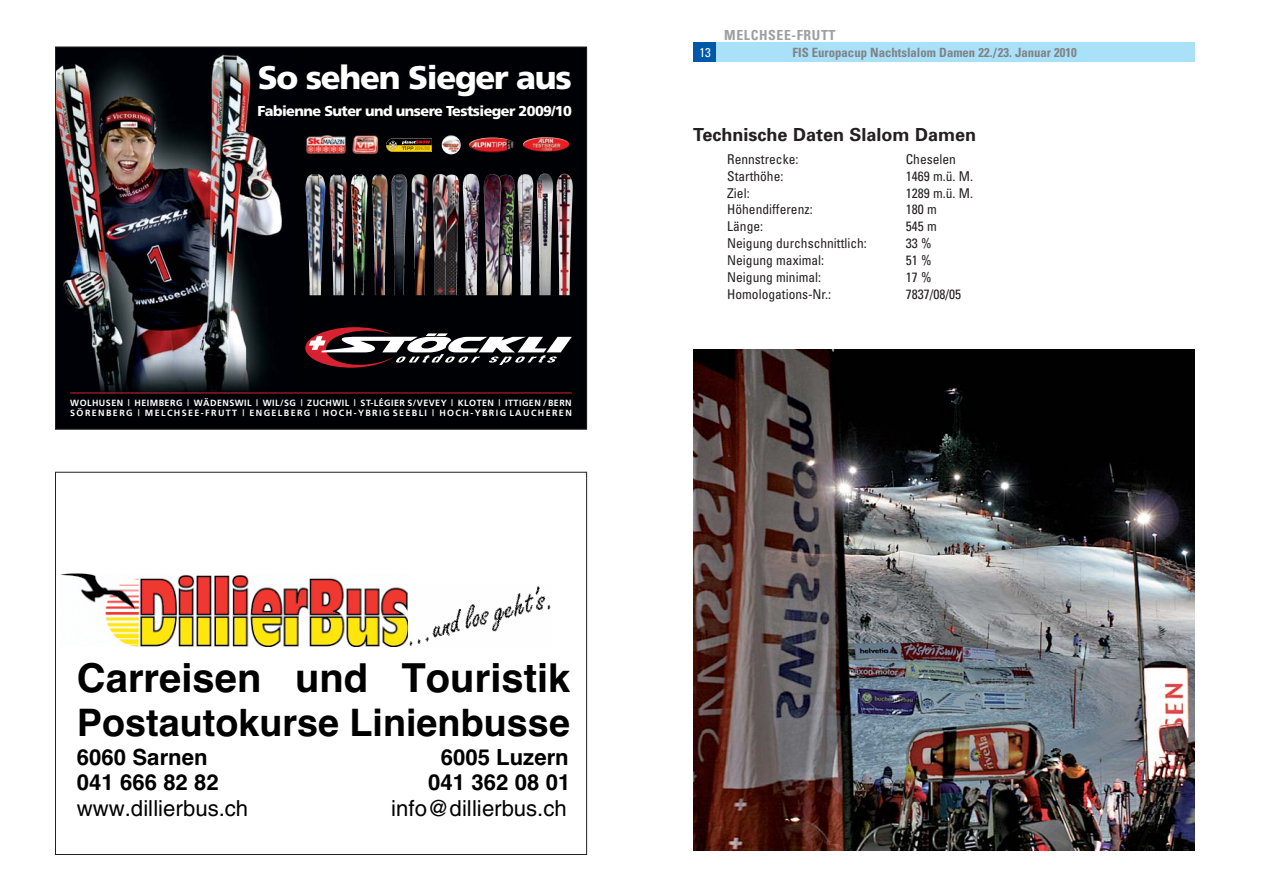
<style>
.page{position:relative;width:1263px;height:893px;background:#fff}
.page>*{position:absolute;margin:0;border:0;box-sizing:border-box;transform-origin:0 0}
.t1{font:39.9px "Helvetica Bold+T42+GRTUFH";color:#000}
.t2{font:37.8px "Helvetica Bold+T42+GRTUFH";color:#000}
.t3{font:32.7px "Frutiger Black+EQHXXU";letter-spacing:-.04em;color:#fff}
.t4{font:22.05px "Helvetica Bold+T42+GRTUFH";color:#000}
.t5{font:22.05px "Helvetica+QHVUOW";color:#000}
.t6{font:700 18px "Univers";color:#231f20}
.t7{font:14.4px "Frutiger Black+EQHXXU";letter-spacing:-.04em;color:#fff}
.t8{font:700 condensed 13.8px "Univers";letter-spacing:.045em;color:#9d9fa1}
.t9{font:condensed 13.5px "Univers";color:#231f20}
.t10{font:700 condensed 12.75px "Univers";color:#808285}
.t11{font:condensed 12.75px "Univers";color:#fff}
.t12{font:9px/10.5px "Frutiger Bold+QATQRY";letter-spacing:.05em;color:#fff}
</style>
<div class="page">
<div style="left:693px;top:43px;width:24px;height:19px;background:#0058a9"></div>
<div style="left:717px;top:43px;width:478px;height:19px;background:#aae1fa"></div>
<img style="left:693px;top:349px;width:502px;height:501px">
<img style="left:60px;top:574px;width:348px;height:72px">
<img style="left:409px;top:586px;width:142px;height:60px">
<div style="left:57px;top:49px;width:528px;height:378px;background:#000105"></div>
<img style="left:57px;top:49px;width:237px;height:360px">
<img style="left:415px;top:174px;width:20px;height:129px">
<img style="left:415px;top:174px;width:13px;height:121px">
<img style="left:395px;top:174px;width:16px;height:129px">
<img style="left:411px;top:174px;width:4px;height:129px">
<img style="left:412px;top:175px;width:3px;height:76px">
<svg style="left:414px;top:251px;width:1px;height:28px"></svg>
<img style="left:395px;top:174px;width:12px;height:121px">
<img style="left:375px;top:174px;width:16px;height:129px">
<img style="left:391px;top:174px;width:4px;height:129px">
<img style="left:391px;top:175px;width:4px;height:40px">
<img style="left:393px;top:215px;width:2px;height:80px">
<img style="left:375px;top:174px;width:13px;height:121px">
<img style="left:354px;top:174px;width:17px;height:129px">
<img style="left:371px;top:174px;width:4px;height:129px">
<img style="left:372px;top:175px;width:3px;height:80px">
<img style="left:374px;top:255px;width:1px;height:40px">
<img style="left:354px;top:174px;width:14px;height:121px">
<img style="left:333px;top:174px;width:17px;height:129px">
<img style="left:350px;top:174px;width:4px;height:129px">
<img style="left:351px;top:176px;width:3px;height:79px">
<img style="left:354px;top:255px;width:1px;height:40px">
<img style="left:333px;top:174px;width:14px;height:121px">
<img style="left:305px;top:174px;width:24px;height:129px">
<img style="left:329px;top:174px;width:4px;height:129px">
<img style="left:329px;top:175px;width:4px;height:68px">
<img style="left:332px;top:243px;width:1px;height:34px">
<img style="left:305px;top:174px;width:20px;height:121px">
<div style="left:541px;top:173px;width:39px;height:130px;background:#000105"></div>
<img style="left:541px;top:173px;width:12px;height:122px">
<img style="left:556px;top:173px;width:5px;height:130px">
<img style="left:557px;top:174px;width:16px;height:121px">
<img style="left:517px;top:173px;width:19px;height:130px">
<img style="left:536px;top:173px;width:5px;height:130px">
<img style="left:537px;top:175px;width:4px;height:80px">
<img style="left:539px;top:255px;width:2px;height:40px">
<img style="left:522px;top:174px;width:11px;height:121px">
<img style="left:443px;top:173px;width:66px;height:130px">
<img style="left:467px;top:174px;width:12px;height:121px">
<img style="left:497px;top:174px;width:20px;height:129px">
<img style="left:517px;top:174px;width:5px;height:129px">
<img style="left:517px;top:175px;width:5px;height:40px">
<img style="left:519px;top:215px;width:3px;height:80px">
<img style="left:509px;top:175px;width:6px;height:120px">
<img style="left:483px;top:174px;width:4px;height:128px">
<img style="left:497px;top:174px;width:12px;height:128px">
<img style="left:501px;top:175px;width:8px;height:80px">
<img style="left:501px;top:255px;width:8px;height:40px">
<img style="left:484px;top:174px;width:17px;height:121px">
<img style="left:462px;top:174px;width:5px;height:128px">
<img style="left:463px;top:175px;width:4px;height:80px">
<img style="left:465px;top:255px;width:2px;height:40px">
<img style="left:455px;top:175px;width:4px;height:120px">
<img style="left:432px;top:295px;width:3px;height:7px">
<img style="left:443px;top:295px;width:12px;height:7px">
<img style="left:448px;top:174px;width:7px;height:81px">
<img style="left:448px;top:255px;width:7px;height:40px">
<img style="left:432px;top:174px;width:16px;height:121px">
<svg style="left:305px;top:327px;width:267px;height:41px"></svg>
<img style="left:307px;top:135px;width:77px;height:25px">
<img style="left:305px;top:135px;width:41px;height:21px">
<img style="left:352px;top:133px;width:26px;height:23px">
<img style="left:353px;top:135px;width:25px;height:21px">
<img style="left:441px;top:135px;width:27px;height:27px">
<img style="left:442px;top:135px;width:19px;height:19px;border-radius:50%">
<img style="left:385px;top:138px;width:54px;height:22px">
<svg style="left:386px;top:138px;width:46px;height:14px"></svg>
<img style="left:468px;top:136px;width:109px;height:24px">
<img style="left:468px;top:138px;width:48px;height:15px">
<img style="left:522px;top:137px;width:48px;height:15px">
<hr style="left:70px;top:393px;width:502px;height:1px;background:#d82231">
<h3 class="t3" style="left:258px;top:62px;width:315px">So sehen Sieger aus</h3>
<p class="t7" style="left:257px;top:104px;width:316px">Fabienne Suter und unsere Testsieger 2009/10</p>
<p class="t12" style="left:70px;top:398px;width:503px">WOLHUSEN | HEIMBERG | WÄDENSWIL | WIL/SG | ZUCHWIL | ST-LÉGIER S/VEVEY | KLOTEN | ITTIGEN / BERN<br>SÖRENBERG | MELCHSEE-FRUTT | ENGELBERG | HOCH-YBRIG SEEBLI | HOCH-YBRIG LAUCHEREN</p>
<h1 class="t1" style="left:77px;top:655px;width:495px">Carreisen und Touristik</h1>
<h2 class="t2" style="left:77px;top:701px;width:495px">Postautokurse Linienbusse</h2>
<h3 class="t4" style="left:77px;top:744px;width:132px">6060 Sarnen</h3>
<h3 class="t4" style="left:441px;top:744px;width:130px">6005 Luzern</h3>
<h3 class="t4" style="left:77px;top:770px;width:143px">041 666 82 82</h3>
<h3 class="t4" style="left:428px;top:770px;width:144px">041 362 08 01</h3>
<h3 class="t5" style="left:77px;top:796px;width:173px">www.dillierbus.ch</h3>
<h3 class="t5" style="left:391px;top:796px;width:177px">info@dillierbus.ch</h3>
<p class="t11" style="left:699px;top:48px;width:13px">13</p>
<p class="t8" style="left:724px;top:30px;width:113px">MELCHSEE-FRUTT</p>
<p class="t10" style="left:792px;top:48px;width:286px">FIS Europacup Nachtslalom Damen 22./23. Januar 2010</p>
<h3 class="t6" style="left:693px;top:128px;width:284px">Technische Daten Slalom Damen</h3>
<p class="t9" style="left:727px;top:154px;width:73px">Rennstrecke:</p>
<p class="t9" style="left:906px;top:154px;width:52px">Cheselen</p>
<p class="t9" style="left:727px;top:171px;width:58px">Starthöhe:</p>
<p class="t9" style="left:906px;top:171px;width:69px">1469 m.ü. M.</p>
<p class="t9" style="left:727px;top:188px;width:24px">Ziel:</p>
<p class="t9" style="left:906px;top:188px;width:69px">1289 m.ü. M.</p>
<p class="t9" style="left:727px;top:205px;width:87px">Höhendifferenz:</p>
<p class="t9" style="left:906px;top:205px;width:33px">180 m</p>
<p class="t9" style="left:727px;top:222px;width:37px">Länge:</p>
<p class="t9" style="left:906px;top:222px;width:33px">545 m</p>
<p class="t9" style="left:727px;top:238px;width:141px">Neigung durchschnittlich:</p>
<p class="t9" style="left:906px;top:238px;width:27px">33 %</p>
<p class="t9" style="left:727px;top:255px;width:99px">Neigung maximal:</p>
<p class="t9" style="left:906px;top:255px;width:27px">51 %</p>
<p class="t9" style="left:727px;top:272px;width:96px">Neigung minimal:</p>
<p class="t9" style="left:906px;top:272px;width:27px">17 %</p>
<p class="t9" style="left:727px;top:289px;width:106px">Homologations-Nr.:</p>
<p class="t9" style="left:906px;top:289px;width:57px">7837/08/05</p>
</div>
